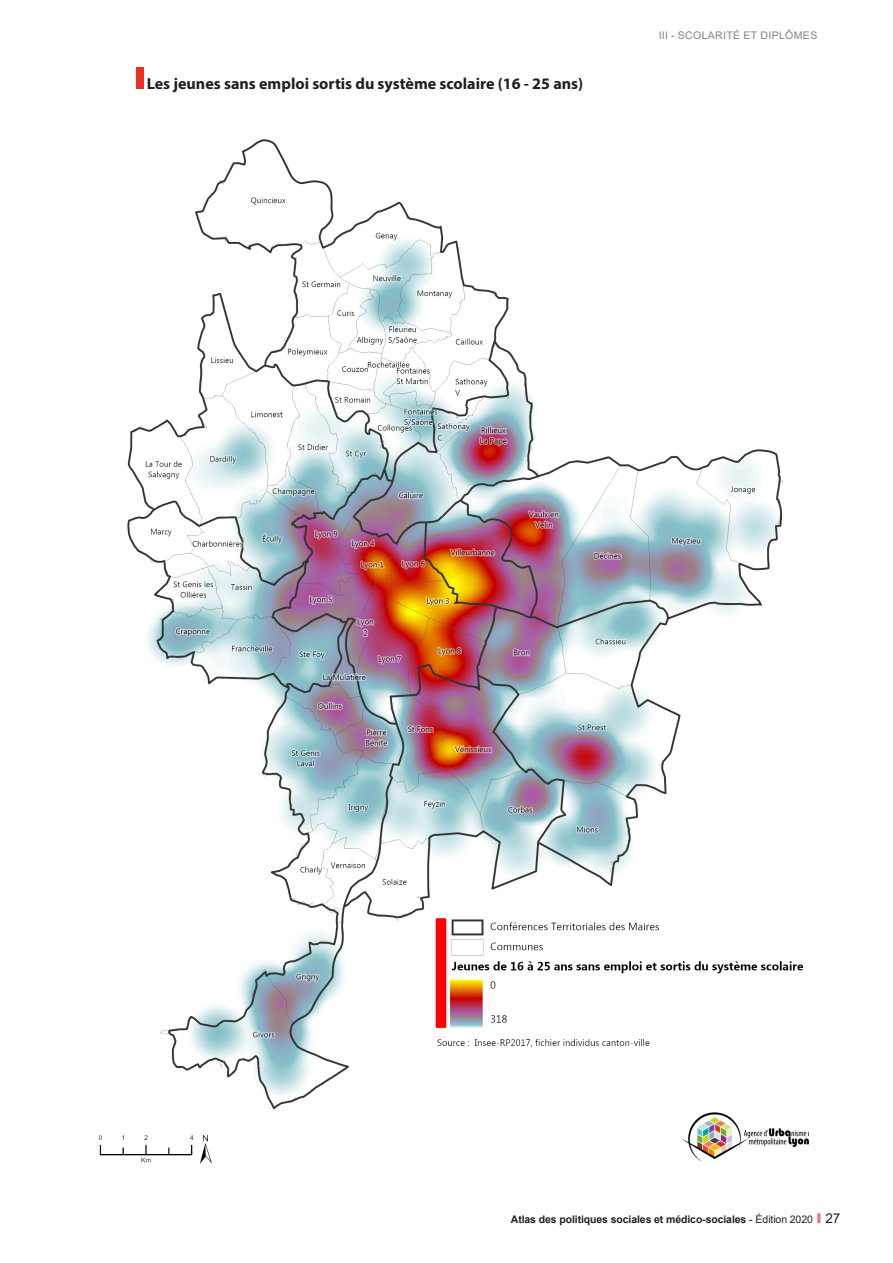
<style>
.page{position:relative;width:893px;height:1263px;background:#fff}
.page>*{position:absolute;margin:0;border:0;box-sizing:border-box;transform-origin:0 0}
._8_TITRE_CARTE_3_4pa{font:700 16.05px "Myriad Pro";color:#231f20}
.t1{font:700 10.5px "Arial";letter-spacing:-.01em;color:#231f20}
.t2{font:10.5px "Arial";letter-spacing:.035em;color:#808285}
.s1{font-weight:400}
.s2{font-weight:900;font-size:13.5px;color:#f16a78}
.s3{font-weight:400;font-size:13.5px}
</style>
<div class="page">
<div style="left:136px;top:68px;width:7px;height:21px;background:#ee2e22"></div>
<img style="left:98px;top:139px;width:710px;height:1025px">
<p class="_8_TITRE_CARTE_3_4pa" style="left:147px;top:73px;width:438px">Les jeunes sans emploi sortis du système scolaire (16 - 25 ans)</p>
<p class="t2" style="left:659px;top:28px;width:160px">III - SCOLARITÉ ET DIPLÔMES</p>
<p class="t1" style="left:511px;top:1212px;width:331px">Atlas des politiques sociales et médico-sociales <span class="s1">- Édition 2020</span> <span class="s2">I</span> <span class="s3">27</span></p>
</div>
